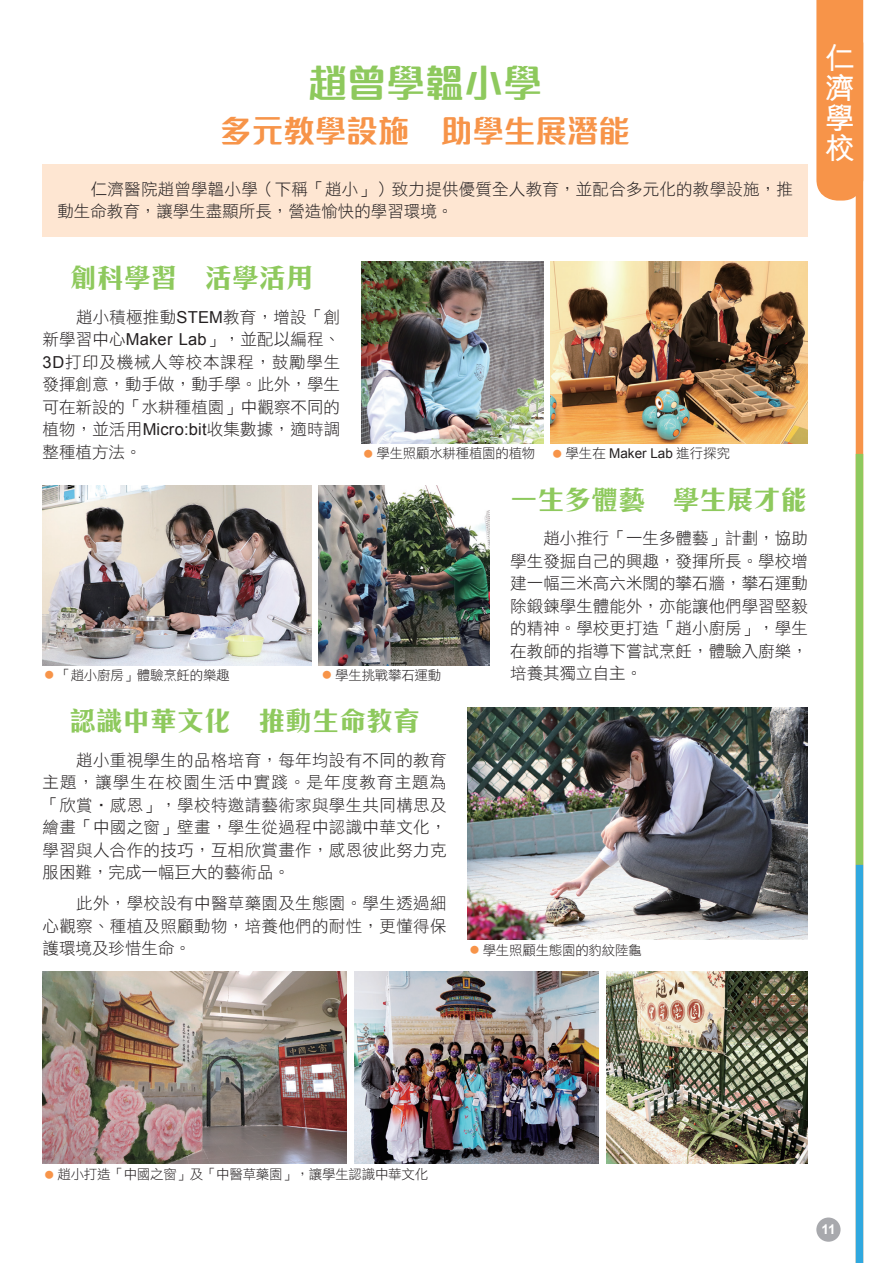
<style>
.page{position:relative;width:893px;height:1263px;background:#fff}
.page>*{position:absolute;margin:0;border:0;box-sizing:border-box;transform-origin:0 0}
.橙标1{font:700 39px "M Finance HK";color:#8ec95d}
.藍標_2{font:700 31.5px "M Finance HK";color:#f79449}
.t1{font:700 30px/30px "M Hei HK";color:#fff;text-align:justify}
.t2{font:700 27px "C Hei 3 HK";color:#8ec95d}
.內文{font:16.5px/22.5px "DF Hei Std W3";letter-spacing:.01em;color:#231f20;text-align:justify}
.照片{font:13.5px "DF Hei Std W3";letter-spacing:-.02em;color:#231f20}
.照片-2{font:13.5px "Arial";color:#231f20}
.t3{font:700 13.5px "Arial";color:#fff}
.s1{font-family:"Arial"}
.s2{font-size:9px;color:#f79449}
.s3{font-family:"DF Hei Std W3";font-size:9px;color:#f79449}
.s4{font-family:"DF Hei Std W3"}
</style>
<div class="page">
<div style="left:43px;top:164px;width:765px;height:72px;background:#fee6d2"></div>
<img style="left:319px;top:486px;width:170px;height:179px">
<img style="left:43px;top:486px;width:269px;height:179px">
<img style="left:468px;top:707px;width:340px;height:232px">
<img style="left:355px;top:971px;width:243px;height:192px">
<img style="left:43px;top:971px;width:303px;height:192px">
<img style="left:607px;top:971px;width:201px;height:192px">
<img style="left:361px;top:262px;width:183px;height:182px">
<img style="left:550px;top:262px;width:258px;height:182px">
<div style="left:856px;top:43px;width:7px;height:1220px;background:#f79449"></div>
<div style="left:856px;top:454px;width:7px;height:411px;background:#8ec95d"></div>
<div style="left:856px;top:865px;width:7px;height:398px;background:#2fa8df"></div>
<div style="left:816px;top:0;width:47px;height:201px;background:#f79449"></div>
<div style="left:816px;top:1217px;width:24px;height:25px;background:#a8a9ad;border-radius:50%"></div>
<p class="橙标1" style="left:308px;top:54px;width:235px">趙曾學韞小學</p>
<p class="藍標_2" style="left:220px;top:107px;width:411px">多元教學設施 助學生展潛能</p>
<p class="內文" style="left:57px;top:177px;width:737px;text-indent:33px">仁濟醫院趙曾學韞小學（下稱「趙小」）致力提供優質全人教育，並配合多元化的教學設施，推動生命教育，讓學生盡顯所長，營造愉快的學習環境。</p>
<p class="t2" style="left:70px;top:257px;width:244px">創科學習 活學活用</p>
<p class="內文" style="left:43px;top:305px;width:299px;text-indent:33px">趙小積極推動<span class="s1">STEM</span>教育，增設「創新學習中心<span class="s1">Maker Lab</span>」，並配以編程、<span class="s1">3D</span>打印及機械人等校本課程，鼓勵學生發揮創意，動手做，動手學。此外，學生可在新設的「水耕種植園」中觀察不同的植物，並活用<span class="s1">Micro:bit</span>收集數據，適時調整種植方法。</p>
<p class="照片" style="left:364px;top:446px;width:173px"><span class="s2">●</span> 學生照顧水耕種植園的植物</p>
<p class="照片-2" style="left:553px;top:445px;width:179px"><span class="s3">●</span> <span class="s4">學生在</span> Maker Lab <span class="s4">進行探究</span></p>
<p class="照片" style="left:45px;top:668px;width:187px"><span class="s2">●</span> 「趙小廚房」體驗烹飪的樂趣</p>
<p class="照片" style="left:322px;top:668px;width:120px"><span class="s2">●</span> 學生挑戰攀石運動</p>
<p class="t2" style="left:69px;top:701px;width:352px">認識中華文化 推動生命教育</p>
<p class="內文" style="left:43px;top:748px;width:405px;text-indent:34px">趙小重視學生的品格培育，每年均設有不同的教育主題，讓學生在校園生活中實踐。是年度教育主題為「欣賞‧感恩」，學校特邀請藝術家與學生共同構思及繪畫「中國之窗」壁畫，學生從過程中認識中華文化，學習與人合作的技巧，互相欣賞畫作，感恩彼此努力克服困難，完成一幅巨大的藝術品。</p>
<p class="內文" style="left:43px;top:892px;width:405px;text-indent:34px">此外，學校設有中醫草藥園及生態園。學生透過細心觀察、種植及照顧動物，培養他們的耐性，更懂得保護環境及珍惜生命。</p>
<p class="t2" style="left:511px;top:479px;width:299px">一生多體藝 學生展才能</p>
<p class="內文" style="left:510px;top:527px;width:299px;text-indent:33px">趙小推行「一生多體藝」計劃，協助學生發掘自己的興趣，發揮所長。學校增建一幅三米高六米闊的攀石牆，攀石運動除鍛鍊學生體能外，亦能讓他們學習堅毅的精神。學校更打造「趙小廚房」，學生在教師的指導下嘗試烹飪，體驗入廚樂，培養其獨立自主。</p>
<p class="照片" style="left:470px;top:943px;width:173px"><span class="s2">●</span> 學生照顧生態園的豹紋陸龜</p>
<p class="t1" style="left:825px;top:41px;width:30px">仁濟學校</p>
<p class="照片" style="left:45px;top:1167px;width:385px"><span class="s2">●</span> 趙小打造「中國之窗」及「中醫草藥園」，讓學生認識中華文化</p>
<p class="t3" style="left:821px;top:1221px;width:16px">11</p>
</div>
